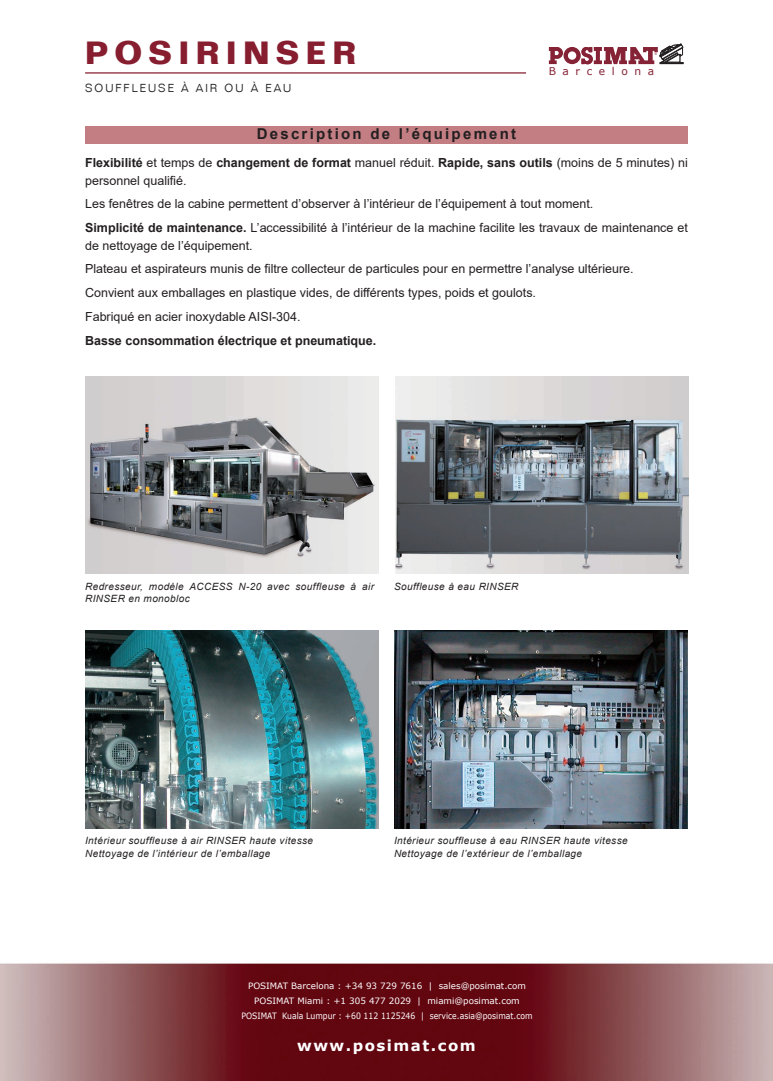
<style>
.page{position:relative;width:773px;height:1081px;background:#fff}
.page>*{position:absolute;margin:0;border:0;box-sizing:border-box;transform-origin:0 0}
.t1{font:700 31.25px "Layout S Si";letter-spacing:.2em;color:#861e30}
.t2{font:700 15px "Arial";letter-spacing:.15em;color:#231f20}
.t3{font:700 15px "Verdana";letter-spacing:.1em;color:#fff}
.t4{font:12.5px/17.5px "Arial";color:#231f20}
.t5{font:700 12.5px "Arial";color:#231f20}
.t6{font:300 11.25px "Layout Light S Si";letter-spacing:.18em;color:#231f20}
.t7{font:10.62px "Verdana";letter-spacing:.62em;color:#852236}
.t8{font:italic 10px/12.5px "Arial";letter-spacing:.04em;color:#231f20}
.t9{font:8.75px "Verdana";color:#fff}
.t10{font:8.75px "Verdana";color:#fff;scale:.88 1}
.t11{font:3.12px "Arial";color:#852236}
.s1{font-weight:700}
</style>
<div class="page">
<img style="left:0;top:46px;width:772px;height:1035px">
<hr style="left:85px;top:72px;width:441px;height:2px;background:#861e30">
<div style="left:85px;top:126px;width:602px;height:18px;background:#c27e83"></div>
<img style="left:85px;top:631px;width:294px;height:197px">
<img style="left:394px;top:631px;width:293px;height:197px">
<img style="left:395px;top:376px;width:293px;height:198px">
<img style="left:85px;top:376px;width:294px;height:198px">
<svg style="left:549px;top:43px;width:134px;height:21px"></svg>
<p class="t1" style="left:85px;top:33px;width:272px">POSIRINSER</p>
<p class="t6" style="left:85px;top:81px;width:208px">SOUFFLEUSE À AIR OU À EAU</p>
<p class="t11" style="left:654px;top:52px;width:4px">®</p>
<p class="t7" style="left:548px;top:64px;width:107px">Barcelona</p>
<p class="t2" style="left:257px;top:123px;width:261px">Description de l’équipement</p>
<p class="t4" style="left:85px;top:154px;width:604px"><span class="s1">Flexibilité</span> et temps de <span class="s1">changement de format</span> manuel réduit. <span class="s1">Rapide, sans outils</span> (moins de 5 minutes) ni personnel qualifié.</p>
<p class="t4" style="left:85px;top:195px;width:509px">Les fenêtres de la cabine permettent d’observer à l’intérieur de l’équipement à tout moment.</p>
<p class="t4" style="left:85px;top:219px;width:604px"><span class="s1">Simplicité de maintenance.</span> L’accessibilité à l’intérieur de la machine facilite les travaux de maintenance et de nettoyage de l’équipement.</p>
<p class="t4" style="left:85px;top:260px;width:550px">Plateau et aspirateurs munis de filtre collecteur de particules pour en permettre l’analyse ultérieure.</p>
<p class="t4" style="left:85px;top:284px;width:452px">Convient aux emballages en plastique vides, de différents types, poids et goulots.</p>
<p class="t4" style="left:85px;top:307px;width:217px">Fabriqué en acier inoxydable AISI-304.</p>
<p class="t5" style="left:85px;top:331px;width:293px">Basse consommation électrique et pneumatique.</p>
<p class="t8" style="left:85px;top:580px;width:290px">Redresseur, modèle ACCESS N-20 avec souffleuse à air<br>RINSER en monobloc</p>
<p class="t8" style="left:394px;top:580px;width:126px">Souffleuse à eau RINSER</p>
<p class="t8" style="left:85px;top:834px;width:229px">Intérieur souffleuse à air RINSER haute vitesse</p>
<p class="t8" style="left:85px;top:847px;width:187px">Nettoyage de l’intérieur de l’emballage</p>
<p class="t8" style="left:394px;top:834px;width:235px">Intérieur souffleuse à eau RINSER haute vitesse</p>
<p class="t8" style="left:394px;top:847px;width:190px">Nettoyage de l’extérieur de l’emballage</p>
<p class="t9" style="left:248px;top:980px;width:279px">POSIMAT Barcelona : +34 93 729 7616 | sales@posimat.com</p>
<p class="t9" style="left:254px;top:995px;width:267px">POSIMAT Miami : +1 305 477 2029 | miami@posimat.com</p>
<p class="t10" style="left:241px;top:1010px;width:332px">POSIMAT Kuala Lumpur : +60 112 1125246 | service.asia@posimat.com</p>
<p class="t3" style="left:297px;top:1035px;width:180px">www.posimat.com</p>
</div>
